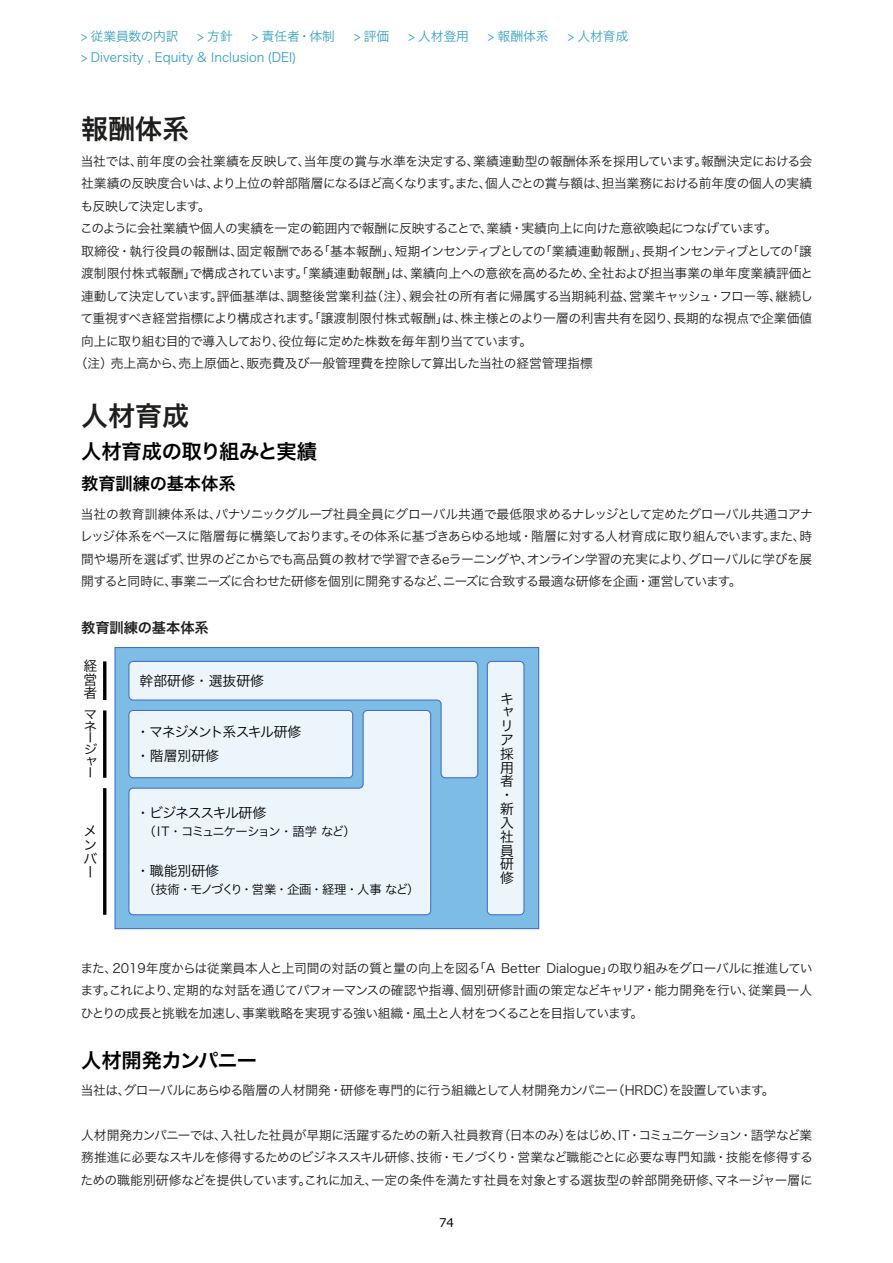
<style>
.page{position:relative;width:893px;height:1263px;background:#fff}
.page>*{position:absolute;margin:0;border:0;box-sizing:border-box;transform-origin:0 0}
.t1{font:27px "Hira Kaku Pro W6";color:#1f1e1d}
.t2{font:20.25px "Hira Kaku Pro W6";letter-spacing:-.025em;color:#000}
.t3{font:17.25px "Hira Kaku Pro W6";color:#000}
.t4{font:14.25px "Hira Kaku Pro W6";color:#1f1e1d}
.t5{font:13.8px/13.8px "Hira Kaku Pro W3";letter-spacing:-.025em;color:#000}
.t6{font:13.8px/24px "Hira Kaku Pro W3";letter-spacing:-.085em;color:#000}
.t7{font:13.8px "Hira Kaku Pro W3";letter-spacing:-.075em;color:#000}
.t8{font:13.8px "Hira Kaku Pro W3";color:#000}
.t9{font:12.75px/22.5px "Hira Kaku Pro W3";letter-spacing:-.03em;color:#1f1e1d;text-align:justify}
.t10{font:12.75px "Hira Kaku Pro W3";color:#1f1e1d}
.t11{font:12.75px/21px "Hira Kaku Pro W3";color:#38a1c0}
.t12{font:12.75px "Hira Kaku Pro W3";letter-spacing:-.05em;color:#1f1e1d}
.t13{font:12.75px "Hira Kaku Pro W3";letter-spacing:-.055em;color:#1f1e1d}
.t14{font:12.75px "Hira Kaku Pro W3";letter-spacing:-.075em;color:#1f1e1d}
.t15{font:12.3px "Hira Kaku Pro W3";letter-spacing:-.075em;color:#000}
.t16{font:12.3px "Hira Kaku Pro W3";letter-spacing:-.115em;color:#000}
.t17{font:12.3px/11.6px "Hira Kaku Pro W3";letter-spacing:-.115em;color:#000;scale:1.12 1}
.t18{font:12px "Meiryo UI";color:#000}
</style>
<div class="page">
<div style="left:115px;top:647px;width:424px;height:282px;background:#7dbce5"></div>
<div style="left:114px;top:647px;width:425px;height:282px;border:1px solid #446ccc"></div>
<svg style="left:128px;top:779px;width:304px;height:137px;background:#e1eef8"></svg>
<svg style="left:128px;top:660px;width:351px;height:119px;background:#d7e8f6"></svg>
<div style="left:487px;top:661px;width:37px;height:254px;background:#ecf5fb;border-radius:4px"></div>
<div style="left:487px;top:661px;width:37px;height:254px;border:1px solid #446ccc;border-radius:4px"></div>
<hr style="left:103px;top:661px;width:3px;height:39px;background:#000">
<hr style="left:103px;top:710px;width:3px;height:68px;background:#000">
<hr style="left:103px;top:788px;width:3px;height:127px;background:#000">
<p class="t11" style="left:81px;top:25px;width:562px">&gt; 従業員数の内訳　 &gt; 方針　 &gt; 責任者・体制　 &gt; 評価　 &gt; 人材登用　 &gt; 報酬体系　 &gt; 人材育成　&gt; Diversity , Equity &amp; Inclusion (DEI)</p>
<h1 class="t1" style="left:81px;top:104px;width:109px">報酬体系</h1>
<p class="t9" style="left:81px;top:149px;width:733px">当社では、前年度の会社業績を反映して、当年度の賞与水準を決定する、業績連動型の報酬体系を採用しています。報酬決定における会</p>
<p class="t9" style="left:81px;top:171px;width:733px">社業績の反映度合いは、より上位の幹部階層になるほど高くなります。また、個人ごとの賞与額は、担当業務における前年度の個人の実績</p>
<p class="t14" style="left:81px;top:194px;width:132px">も反映して決定します。</p>
<p class="t9" style="left:80px;top:216px;width:699px">このように会社業績や個人の実績を一定の範囲内で報酬に反映することで、業績・実績向上に向けた意欲喚起につなげています。</p>
<p class="t9" style="left:81px;top:239px;width:732px">取締役・執行役員の報酬は、固定報酬である「基本報酬」、短期インセンティブとしての「業績連動報酬」、長期インセンティブとしての「譲</p>
<p class="t10" style="left:81px;top:262px;width:734px">渡制限付株式報酬」で構成されています。「業績連動報酬」は、業績向上への意欲を高めるため、全社および担当事業の単年度業績評価と</p>
<p class="t9" style="left:81px;top:284px;width:733px">連動して決定しています。評価基準は、調整後営業利益（注）、親会社の所有者に帰属する当期純利益、営業キャッシュ・フロー等、継続し</p>
<p class="t9" style="left:80px;top:306px;width:733px">て重視すべき経営指標により構成されます。「譲渡制限付株式報酬」は、株主様とのより一層の利害共有を図り、長期的な視点で企業価値</p>
<p class="t13" style="left:81px;top:329px;width:452px">向上に取り組む目的で導入しており、役位毎に定めた株数を毎年割り当てています。</p>
<p class="t10" style="left:75px;top:352px;width:520px">（注）売上高から、売上原価と、販売費及び一般管理費を控除して算出した当社の経営管理指標</p>
<h1 class="t1" style="left:81px;top:391px;width:109px">人材育成</h1>
<h2 class="t2" style="left:81px;top:433px;width:237px">人材育成の取り組みと実績</h2>
<h3 class="t3" style="left:81px;top:468px;width:156px">教育訓練の基本体系</h3>
<p class="t9" style="left:80px;top:502px;width:734px">当社の教育訓練体系は、パナソニックグループ社員全員にグローバル共通で最低限求めるナレッジとして定めたグローバル共通コアナレッジ体系をベースに階層毎に構築しております。その体系に基づきあらゆる地域・階層に対する人材育成に取り組んでいます。また、時間や場所を選ばず、世界のどこからでも高品質の教材で学習できるeラーニングや、オンライン学習の充実により、グローバルに学びを展開すると同時に、事業ニーズに合わせた研修を個別に開発するなど、ニーズに合致する最適な研修を企画・運営しています。</p>
<p class="t4" style="left:81px;top:614px;width:129px">教育訓練の基本体系</p>
<p class="t5" style="left:84px;top:658px;width:15px;text-align:justify">経営者</p>
<p class="t17" style="left:84px;top:708px;width:14px">マネージャー</p>
<p class="t5" style="left:83px;top:823px;width:15px">メンバー</p>
<p class="t8" style="left:140px;top:668px;width:126px">幹部研修・選抜研修</p>
<p class="t6" style="left:136px;top:719px;width:194px">・マネジメント系スキル研修　　・階層別研修</p>
<p class="t7" style="left:136px;top:801px;width:132px">・ビジネススキル研修</p>
<p class="t16" style="left:144px;top:821px;width:214px">（ IT・コミュニケーション・語学 など）</p>
<p class="t5" style="left:136px;top:863px;width:84px">・職能別研修</p>
<p class="t15" style="left:143px;top:878px;width:278px">（技術・モノづくり・営業・企画・経理・人事 など）</p>
<p class="t5" style="left:500px;top:690px;width:15px">キャリア採用者・新入社員研修</p>
<p class="t9" style="left:80px;top:956px;width:734px">また、2019年度からは従業員本人と上司間の対話の質と量の向上を図る「A Better Dialogue」の取り組みをグローバルに推進しています。これにより、定期的な対話を通じてパフォーマンスの確認や指導、個別研修計画の策定などキャリア・能力開発を行い、従業員一人ひとりの成長と挑戦を加速し、事業戦略を実現する強い組織・風土と人材をつくることを目指しています。</p>
<h2 class="t2" style="left:81px;top:1042px;width:177px">人材開発カンパニー</h2>
<p class="t12" style="left:81px;top:1079px;width:695px">当社は、グローバルにあらゆる階層の人材開発・研修を専門的に行う組織として人材開発カンパニー（HRDC）を設置しています。</p>
<p class="t9" style="left:81px;top:1123px;width:734px">人材開発カンパニーでは、入社した社員が早期に活躍するための新入社員教育（日本のみ）をはじめ、IT・コミュニケーション・語学など業務推進に必要なスキルを修得するためのビジネススキル研修、技術・モノづくり・営業など職能ごとに必要な専門知識・技能を修得するための職能別研修などを提供しています。これに加え、一定の条件を満たす社員を対象とする選抜型の幹部開発研修、マネージャー層に</p>
<p class="t18" style="left:439px;top:1214px;width:16px">74</p>
</div>
